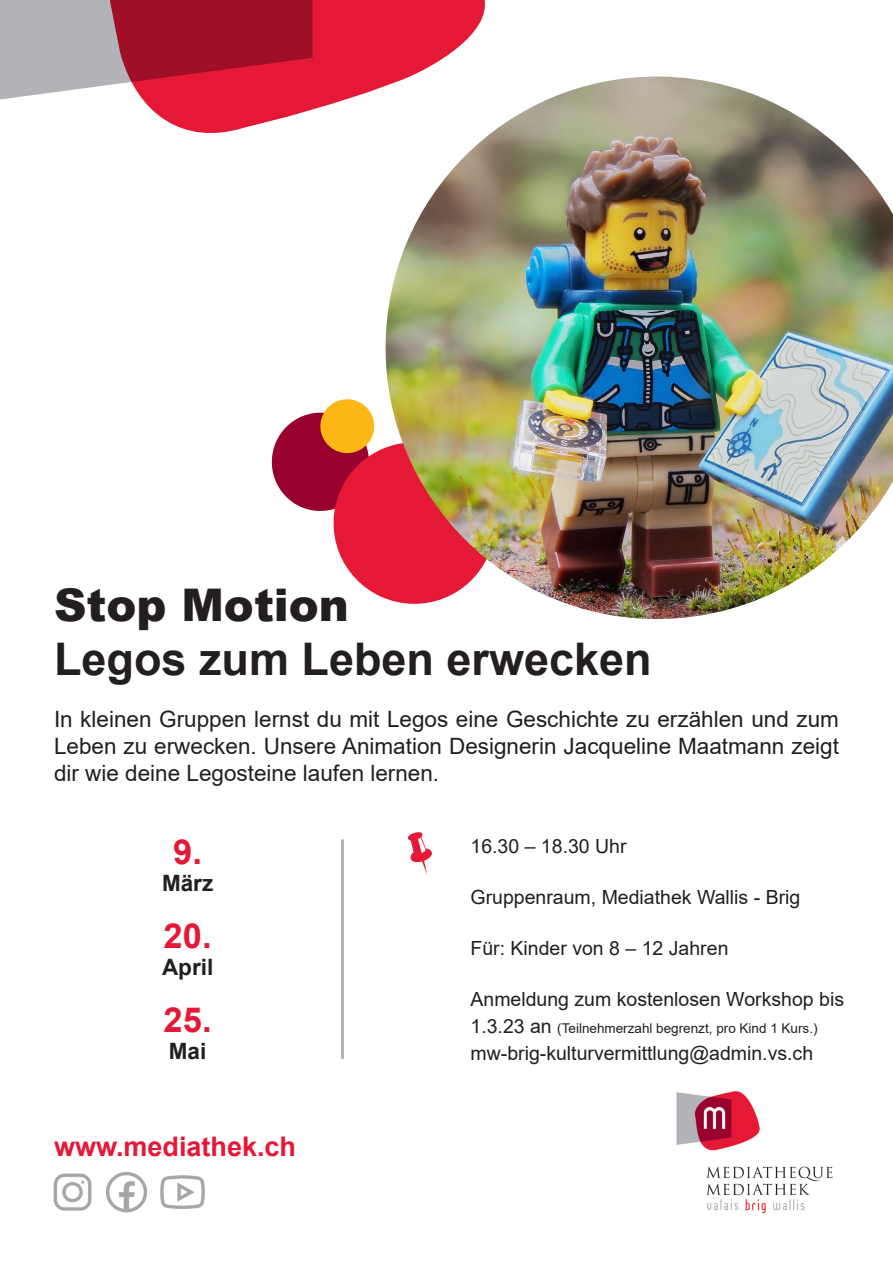
<style>
.page{position:relative;width:893px;height:1263px;background:#fff}
.page>*{position:absolute;margin:0;border:0;box-sizing:border-box;transform-origin:0 0}
.t1{font:700 45px "Arial";color:#231f20}
.t2{font:900 45px "Arial";color:#231f20}
.t3{font:700 34.5px "Arial";color:#e51836}
.t4{font:700 27px "Arial";color:#e51836}
.t5{font:22.5px/27px "Arial";color:#231f20;text-align:justify}
.t6{font:700 22.5px "Arial";color:#231f20}
.t7{font:19.5px "Arial";color:#231f20}
.t8{font:13.5px "Arial";color:#231f20}
.s1{font-size:19.5px}
</style>
<div class="page">
<img style="left:676px;top:1091px;width:157px;height:123px">
<img style="left:53px;top:1172px;width:95px;height:41px">
<img style="left:160px;top:1175px;width:45px;height:34px">
<svg style="left:144px;top:0;width:341px;height:133px;fill:#e51836"></svg>
<svg style="left:0;top:0;width:313px;height:101px;background:#b65464"></svg>
<svg style="left:271px;top:399px;width:115px;height:200px"></svg>
<img style="left:386px;top:77px;width:507px;height:542px">
<hr style="left:341px;top:839px;width:3px;height:220px;background:#b2b3b7">
<p class="t2" style="left:54px;top:572px;width:296px">Stop Motion</p>
<p class="t1" style="left:54px;top:628px;width:599px">Legos zum Leben erwecken</p>
<p class="t5" style="left:54px;top:705px;width:786px">In kleinen Gruppen lernst du mit Legos eine Geschichte zu erzählen und zum Leben zu erwecken. Unsere Animation Designerin Jacqueline Maatmann zeigt dir wie deine Legosteine laufen lernen.</p>
<p class="t3" style="left:173px;top:827px;width:30px">9.</p>
<p class="t6" style="left:162px;top:867px;width:53px">März</p>
<p class="t3" style="left:164px;top:911px;width:49px">20.</p>
<p class="t6" style="left:162px;top:951px;width:53px">April</p>
<p class="t3" style="left:164px;top:995px;width:49px">25.</p>
<p class="t6" style="left:169px;top:1035px;width:39px">Mai</p>
<p class="t4" style="left:54px;top:1127px;width:244px">www.mediathek.ch</p>
<p class="t7" style="left:470px;top:832px;width:158px">16.30 – 18.30 Uhr</p>
<p class="t7" style="left:470px;top:883px;width:331px">Gruppenraum, Mediathek Wallis - Brig</p>
<p class="t7" style="left:470px;top:934px;width:259px">Für: Kinder von 8 – 12 Jahren</p>
<p class="t7" style="left:470px;top:985px;width:375px">Anmeldung zum kostenlosen Workshop bis</p>
<p class="t8" style="left:470px;top:1018px;width:349px"><span class="s1">1.3.23 an</span> (Teilnehmerzahl begrenzt, pro Kind 1 Kurs.)</p>
<p class="t7" style="left:470px;top:1039px;width:344px">mw-brig-kulturvermittlung@admin.vs.ch</p>
</div>
